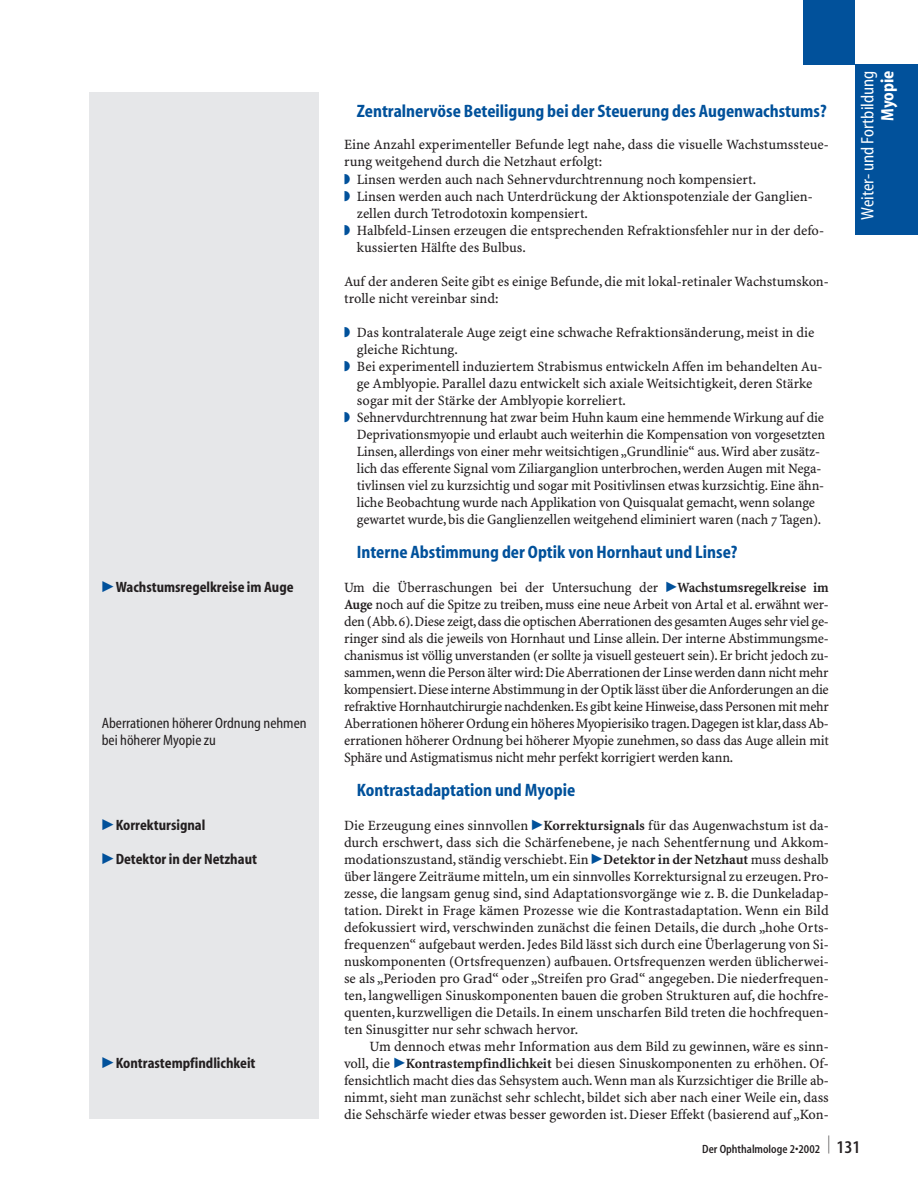
<style>
.page{position:relative;width:918px;height:1203px;background:#fff}
.page>*{position:absolute;margin:0;border:0;box-sizing:border-box;transform-origin:0 0}
.t1{font:700 condensed 18px "S Myriad";color:#01519b}
.t2{font:condensed 18px "S Myriad";color:#fff}
.t3{font:700 condensed 18px "S Myriad";color:#fff}
.t4{font:700 condensed 15px "S Myriad";color:#231f20}
.t5{font:condensed 15px/17px "S Myriad";color:#231f20}
.t6{font:14.25px/17px "S Minion Plus";letter-spacing:-.005em;color:#231f20;text-align:justify}
.t7{font:600 condensed 12px "S Myriad";color:#231f20}
.s1{font-family:"Mathematical Pi Six";font-weight:400;font-stretch:normal;color:#01519b}
.s2{color:#01519b}
.s3{font-family:"Mathematical Pi Six";color:#01519b}
.s4{font-weight:700}
.s5{font-size:18px}
</style>
<div class="page">
<div style="left:855px;top:65px;width:63px;height:170px;background:#01519b"></div>
<div style="left:804px;top:0;width:51px;height:64px;background:#01519b"></div>
<div style="left:89px;top:92px;width:230px;height:1027px;background:#e6e7e9"></div>
<p class="t4" style="left:102px;top:581px;width:193px"><span class="s1">-</span>Wachstumsregelkreise im Auge</p>
<p class="t5" style="left:102px;top:714px;width:206px">Aberrationen höherer Ordnung nehmen bei höherer Myopie zu</p>
<p class="t4" style="left:102px;top:819px;width:105px"><span class="s1">-</span>Korrektursignal</p>
<p class="t4" style="left:102px;top:853px;width:157px"><span class="s1">-</span>Detektor in der Netzhaut</p>
<p class="t4" style="left:102px;top:1057px;width:155px"><span class="s1">-</span>Kontrastempfindlichkeit</p>
<p class="t1" style="left:357px;top:105px;width:471px">Zentralnervöse Beteiligung bei der Steuerung des Augenwachstums?</p>
<p class="t6" style="left:344px;top:137px;width:486px">Eine Anzahl experimenteller Befunde legt nahe, dass die visuelle Wachstumssteue-</p>
<p class="t6" style="left:344px;top:154px;width:260px">rung weitgehend durch die Netzhaut erfolgt:</p>
<p class="t6" style="left:344px;top:171px;width:414px"><span class="s2">◗</span> Linsen werden auch nach Sehnervdurchtrennung noch kompensiert.</p>
<p class="t6" style="left:344px;top:188px;width:470px"><span class="s2">◗</span> Linsen werden auch nach Unterdrückung der Aktionspotenziale der Ganglien-</p>
<p class="t6" style="left:357px;top:205px;width:233px">zellen durch Tetrodotoxin kompensiert.</p>
<p class="t6" style="left:344px;top:223px;width:482px"><span class="s2">◗</span> Halbfeld-Linsen erzeugen die entsprechenden Refraktionsfehler nur in der defo-</p>
<p class="t6" style="left:357px;top:240px;width:171px">kussierten Hälfte des Bulbus.</p>
<p class="t6" style="left:344px;top:274px;width:486px">Auf der anderen Seite gibt es einige Befunde, die mit lokal-retinaler Wachstumskon&shy;trolle nicht vereinbar sind:</p>
<p class="t6" style="left:344px;top:325px;width:472px"><span class="s2">◗</span> Das kontralaterale Auge zeigt eine schwache Refraktionsänderung, meist in die</p>
<p class="t6" style="left:357px;top:342px;width:103px">gleiche Richtung.</p>
<p class="t6" style="left:344px;top:359px;width:480px"><span class="s2">◗</span> Bei experimentell induziertem Strabismus entwickeln Affen im behandelten Au-</p>
<p class="t6" style="left:357px;top:376px;width:457px">ge Amblyopie. Parallel dazu entwickelt sich axiale Weitsichtigkeit, deren Stärke</p>
<p class="t6" style="left:357px;top:393px;width:271px">sogar mit der Stärke der Amblyopie korreliert.</p>
<p class="t6" style="left:344px;top:410px;width:482px"><span class="s2">◗</span> Sehnervdurchtrennung hat zwar beim Huhn kaum eine hemmende Wirkung auf die</p>
<p class="t6" style="left:357px;top:427px;width:470px">Deprivationsmyopie und erlaubt auch weiterhin die Kompensation von vorgesetzten</p>
<p class="t6" style="left:357px;top:444px;width:465px">Linsen, allerdings von einer mehr weitsichtigen „Grundlinie“ aus.Wird aber zusätz-</p>
<p class="t6" style="left:357px;top:461px;width:466px">lich das efferente Signal vom Ziliarganglion unterbrochen, werden Augen mit Nega-</p>
<p class="t6" style="left:357px;top:478px;width:469px">tivlinsen viel zu kurzsichtig und sogar mit Positivlinsen etwas kurzsichtig. Eine ähn-</p>
<p class="t6" style="left:357px;top:495px;width:460px">liche Beobachtung wurde nach Applikation von Quisqualat gemacht, wenn solange</p>
<p class="t6" style="left:357px;top:512px;width:466px">gewartet wurde, bis die Ganglienzellen weitgehend eliminiert waren (nach 7 Tagen).</p>
<p class="t1" style="left:357px;top:545px;width:382px">Interne Abstimmung der Optik von Hornhaut und Linse?</p>
<p class="t6" style="left:344px;top:580px;width:486px">Um die Überraschungen bei der Untersuchung der <span class="s3">-</span><span class="s4">Wachstumsregelkreise im Auge</span> noch auf die Spitze zu treiben, muss eine neue Arbeit von Artal et al. erwähnt wer&shy;den (Abb.6).Diese zeigt,dass die optischen Aberrationen des gesamten Auges sehr viel ge&shy;ringer sind als die jeweils von Hornhaut und Linse allein. Der interne Abstimmungsme&shy;chanismus ist völlig unverstanden (er sollte ja visuell gesteuert sein).Er bricht jedoch zu&shy;sammen,wenn die Person älter wird: Die Aberrationen der Linse werden dann nicht mehr kompensiert.Diese interne Abstimmung in der Optik lässt über die Anforderungen an die refraktive Hornhautchirurgie nachdenken.Es gibt keine Hinweise,dass Personen mit mehr Aberrationen höherer Ordung ein höheres Myopierisiko tragen.Dagegen ist klar,dass Ab&shy;errationen höherer Ordnung bei höherer Myopie zunehmen, so dass das Auge allein mit Sphäre und Astigmatismus nicht mehr perfekt korrigiert werden kann.</p>
<p class="t1" style="left:357px;top:783px;width:220px">Kontrastadaptation und Myopie</p>
<p class="t6" style="left:344px;top:818px;width:486px">Die Erzeugung eines sinnvollen <span class="s3">-</span><span class="s4">Korrektursignals</span> für das Augenwachstum ist da&shy;durch erschwert, dass sich die Schärfenebene, je nach Sehentfernung und Akkom&shy;modationszustand, ständig verschiebt. Ein <span class="s3">-</span><span class="s4">Detektor in der Netzhaut</span> muss deshalb über längere Zeiträume mitteln, um ein sinnvolles Korrektursignal zu erzeugen. Pro&shy;zesse, die langsam genug sind, sind Adaptationsvorgänge wie z. B. die Dunkeladap&shy;tation. Direkt in Frage kämen Prozesse wie die Kontrastadaptation. Wenn ein Bild defokussiert wird, verschwinden zunächst die feinen Details, die durch „hohe Orts&shy;frequenzen“ aufgebaut werden. Jedes Bild lässt sich durch eine Überlagerung von Si&shy;nuskomponenten (Ortsfrequenzen) aufbauen. Ortsfrequenzen werden üblicherwei&shy;se als „Perioden pro Grad“ oder „Streifen pro Grad“ angegeben. Die niederfrequen&shy;ten, langwelligen Sinuskomponenten bauen die groben Strukturen auf, die hochfre&shy;quenten, kurzwelligen die Details. In einem unscharfen Bild treten die hochfrequen&shy;ten Sinusgitter nur sehr schwach hervor.</p>
<p class="t6" style="left:344px;top:1039px;width:486px;text-indent:26px">Um dennoch etwas mehr Information aus dem Bild zu gewinnen, wäre es sinn&shy;voll, die <span class="s3">-</span><span class="s4">Kontrastempfindlichkeit</span> bei diesen Sinuskomponenten zu erhöhen. Of&shy;fensichtlich macht dies das Sehsystem auch.Wenn man als Kurzsichtiger die Brille ab&shy;nimmt, sieht man zunächst sehr schlecht, bildet sich aber nach einer Weile ein, dass die Sehschärfe wieder etwas besser geworden ist. Dieser Effekt (basierend auf „Kon-</p>
<p class="t2" style="left:857px;top:220px;width:151px;rotate:-90deg">Weiter- und Fortbildung</p>
<p class="t3" style="left:881px;top:121px;width:52px;rotate:-90deg">Myopie</p>
<p class="t7" style="left:702px;top:1144px;width:160px">Der Ophthalmologe 2•2002 <sup>|</sup> <span class="s5">131</span></p>
</div>
